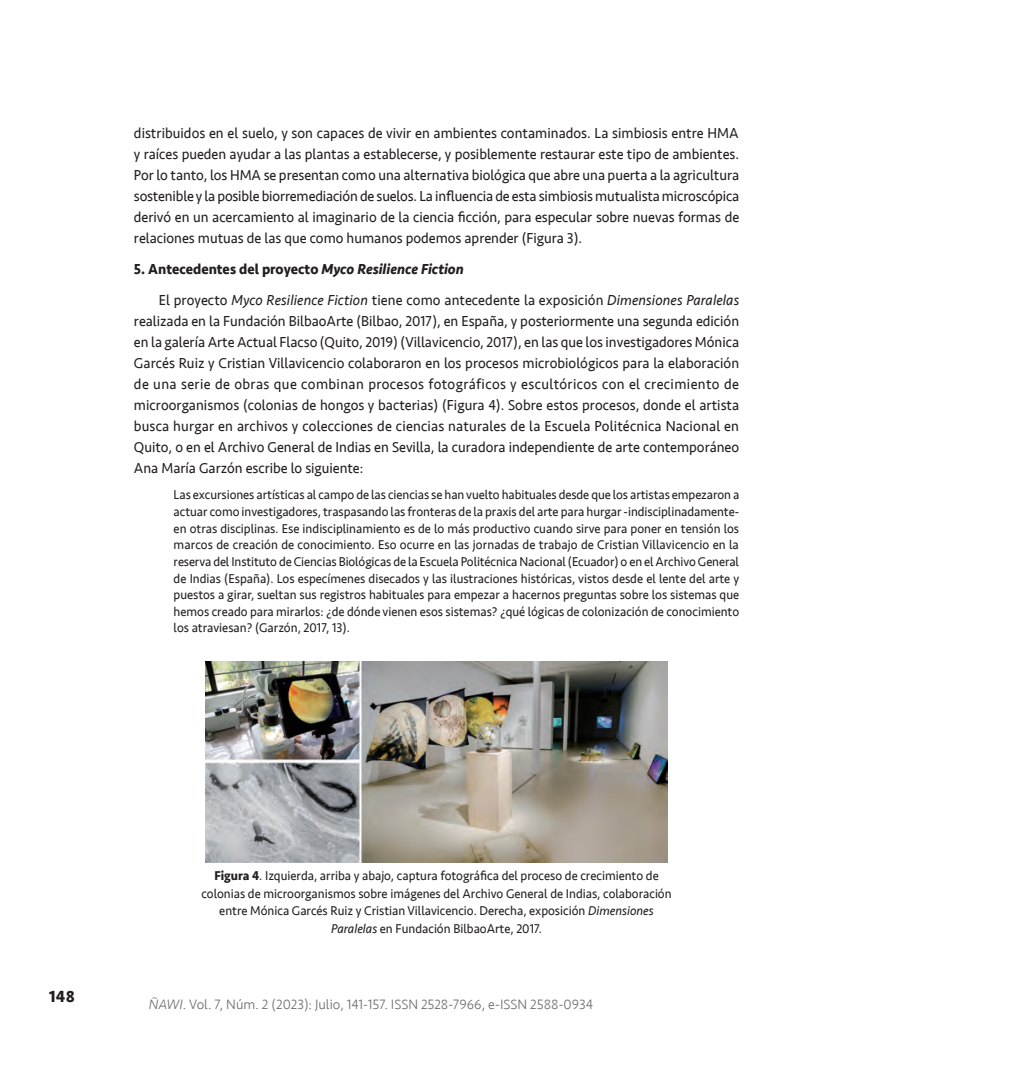
<style>
.page{position:relative;width:1017px;height:1067px;background:#fff}
.page>*{position:absolute;margin:0;border:0;box-sizing:border-box;transform-origin:0 0}
.t1{font:700 16.62px "Seravek";color:#231f20}
.t2{font:14.88px/21px "Seravek";color:#231f20;text-align:justify;scale:.95 1}
.t3{font:300 14px "Seravek";color:#6c6d70}
.t4{font:13.12px/16.6px "Seravek";color:#231f20;text-align:justify;scale:.95 1}
.s1{font-weight:700}
.s2{font-weight:700;font-style:italic}
.s3{font-style:italic}
</style>
<div class="page">
<img style="left:205px;top:661px;width:463px;height:201px">
<p class="t2" style="left:134px;top:122px;width:639px">distribuidos en el suelo, y son capaces de vivir en ambientes contaminados. La simbiosis entre HMA y raíces pueden ayudar a las plantas a establecerse, y posiblemente restaurar este tipo de ambientes.<br>Por lo tanto, los HMA se presentan como una alternativa biológica que abre una puerta a la agricultura sostenible y la posible biorremediación de suelos. La influencia de esta simbiosis mutualista microscópica derivó en un acercamiento al imaginario de la ciencia ficción, para especular sobre nuevas formas de relaciones mutuas de las que como humanos podemos aprender (Figura 3).</p>
<p class="t2" style="left:159px;top:253px;width:613px;line-height:31px;text-indent:-25px"><span class="s1">5. Antecedentes del proyecto</span> <span class="s2">Myco Resilience Fiction<br></span>El proyecto <span class="s3">Myco Resilience Fiction</span> tiene como antecedente la exposición <span class="s3">Dimensiones Paralelas</span></p>
<p class="t2" style="left:134px;top:310px;width:639px">realizada en la Fundación BilbaoArte (Bilbao, 2017), en España, y posteriormente una segunda edición en la galería Arte Actual Flacso (Quito, 2019) (Villavicencio, 2017), en las que los investigadores Mónica Garcés Ruiz y Cristian Villavicencio colaboraron en los procesos microbiológicos para la elaboración de una serie de obras que combinan procesos fotográficos y escultóricos con el crecimiento de microorganismos (colonias de hongos y bacterias) (Figura 4). Sobre estos procesos, donde el artista busca hurgar en archivos y colecciones de ciencias naturales de la Escuela Politécnica Nacional en Quito, o en el Archivo General de Indias en Sevilla, la curadora independiente de arte contemporáneo Ana María Garzón escribe lo siguiente:</p>
<p class="t4" style="left:174px;top:486px;width:597px">Las excursiones artísticas al campo de las ciencias se han vuelto habituales desde que los artistas empezaron a actuar como investigadores, traspasando las fronteras de la praxis del arte para hurgar -indisciplinadamente&shy;en otras disciplinas. Ese indisciplinamiento es de lo más productivo cuando sirve para poner en tensión los marcos de creación de conocimiento. Eso ocurre en las jornadas de trabajo de Cristian Villavicencio en la reserva del Instituto de Ciencias Biológicas de la Escuela Politécnica Nacional (Ecuador) o en el Archivo General de Indias (España). Los especímenes disecados y las ilustraciones históricas, vistos desde el lente del arte y puestos a girar, sueltan sus registros habituales para empezar a hacernos preguntas sobre los sistemas que hemos creado para mirarlos: ¿de dónde vienen esos sistemas? ¿qué lógicas de colonización de conocimiento los atraviesan? (Garzón, 2017, 13).</p>
<p class="t1" style="left:49px;top:983px;width:27px">148</p>
<p class="t4" style="left:201px;top:867px;width:497px;line-height:17.5px;text-align:center"><span class="s1">Figura 4</span>. Izquierda, arriba y abajo, captura fotográfica del proceso de crecimiento de colonias de microorganismos sobre imágenes del Archivo General de Indias, colaboración entre Mónica Garcés Ruiz y Cristian Villavicencio. Derecha, exposición <span class="s3">Dimensiones Paralelas</span> en Fundación BilbaoArte, 2017.</p>
<p class="t3" style="left:149px;top:996px;width:446px"><span class="s3">ÑAWI</span>. Vol. 7, Núm. 2 (2023): Julio, 141-157. ISSN 2528-7966, e-ISSN 2588-0934</p>
</div>
